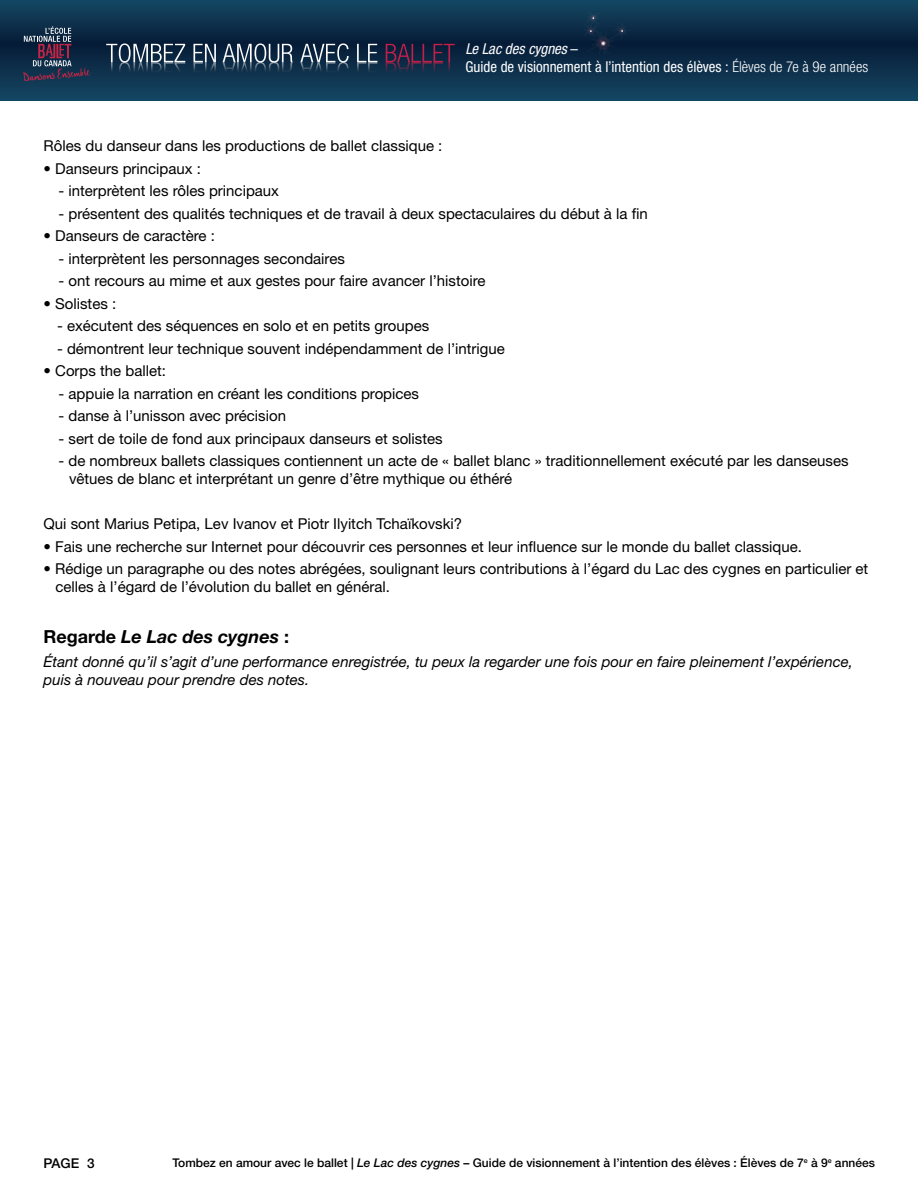
<style>
.page{position:relative;width:918px;height:1188px;background:#fff}
.page>*{position:absolute;margin:0;border:0;box-sizing:border-box;transform-origin:0 0}
.t1{font:italic 700 18px "Helvetica Neue LT Std";color:#000}
.t2{font:15px/18px "Helvetica Neue LT Std";color:#000}
.t3{font:italic 15px/18px "Helvetica Neue LT Std";color:#000}
.t4{font:condensed 15px/18px "Helvetica Neue LT Std";color:#fff}
.t5{font:500 13.5px "Helvetica Neue LT Std";color:#000}
.t6{font:500 12px "Helvetica Neue LT Std";color:#000}
.s1{font-style:italic}
.s2{font-weight:300}
.s3{font-style:normal}
</style>
<div class="page">
<div style="left:0;top:0;width:918px;height:43px;background:linear-gradient(to bottom,#154864,#071c37)"></div>
<div style="left:0;top:43px;width:918px;height:58px;background:linear-gradient(to bottom,#071b36,#144763)"></div>
<svg style="left:106px;top:44px;width:187px;height:37px;background:#324c63"></svg>
<svg style="left:300px;top:44px;width:77px;height:37px;background:#2d485f"></svg>
<svg style="left:386px;top:44px;width:69px;height:37px;background:#282946"></svg>
<svg style="left:584px;top:12px;width:47px;height:41px;background:#112c47"></svg>
<svg style="left:23px;top:26px;width:68px;height:55px;background:#313851"></svg>
<p class="t4" style="left:465px;top:40px;width:404px"><span class="s1">Le Lac des cygnes</span> –<br>Guide de visionnement à l’intention des élèves : <span class="s2">Élèves de 7e à 9e années</span></p>
<p class="t2" style="left:44px;top:137px;width:400px">Rôles du danseur dans les productions de ballet classique :</p>
<p class="t2" style="left:44px;top:159px;width:159px">• Danseurs principaux :</p>
<p class="t2" style="left:58px;top:182px;width:222px">- interprètent les rôles principaux</p>
<p class="t2" style="left:58px;top:204px;width:591px">- présentent des qualités techniques et de travail à deux spectaculaires du début à la fin</p>
<p class="t2" style="left:44px;top:227px;width:173px">• Danseurs de caractère :</p>
<p class="t2" style="left:58px;top:249px;width:288px">- interprètent les personnages secondaires</p>
<p class="t2" style="left:58px;top:272px;width:429px">- ont recours au mime et aux gestes pour faire avancer l’histoire</p>
<p class="t2" style="left:44px;top:294px;width:74px">• Solistes :</p>
<p class="t2" style="left:57px;top:317px;width:374px">- exécutent des séquences en solo et en petits groupes</p>
<p class="t2" style="left:57px;top:339px;width:449px">- démontrent leur technique souvent indépendamment de l’intrigue</p>
<p class="t2" style="left:44px;top:362px;width:124px">• Corps the ballet:</p>
<p class="t2" style="left:58px;top:384px;width:362px">- appuie la narration en créant les conditions propices</p>
<p class="t2" style="left:58px;top:407px;width:229px">- danse à l’unisson avec précision</p>
<p class="t2" style="left:58px;top:429px;width:386px">- sert de toile de fond aux principaux danseurs et solistes</p>
<p class="t2" style="left:69px;top:452px;width:781px;text-indent:-10px">- de nombreux ballets classiques contiennent un acte de « ballet blanc » traditionnellement exécuté par les danseuses vêtues de blanc et interprétant un genre d’être mythique ou éthéré</p>
<p class="t2" style="left:44px;top:515px;width:420px">Qui sont Marius Petipa, Lev Ivanov et Piotr Ilyitch Tchaïkovski?</p>
<p class="t2" style="left:44px;top:537px;width:760px">• Fais une recherche sur Internet pour découvrir ces personnes et leur influence sur le monde du ballet classique.</p>
<p class="t2" style="left:56px;top:560px;width:814px;text-indent:-12px">• Rédige un paragraphe ou des notes abrégées, soulignant leurs contributions à l’égard du Lac des cygnes en particulier et celles à l’égard de l’évolution du ballet en général.</p>
<p class="t1" style="left:44px;top:625px;width:247px"><span class="s3">Regarde</span> Le Lac des cygnes <span class="s3">:</span></p>
<p class="t3" style="left:44px;top:652px;width:811px">Étant donné qu’il s’agit d’une performance enregistrée, tu peux la regarder une fois pour en faire pleinement l’expérience, puis à nouveau pour prendre des notes.</p>
<p class="t5" style="left:44px;top:1155px;width:53px">PAGE 3</p>
<p class="t6" style="left:172px;top:1155px;width:704px">Tombez en amour avec le ballet | <span class="s1">Le Lac des cygnes</span> – Guide de visionnement à l’intention des élèves : Élèves de 7<sup>e</sup> à 9<sup>e</sup> années</p>
</div>
